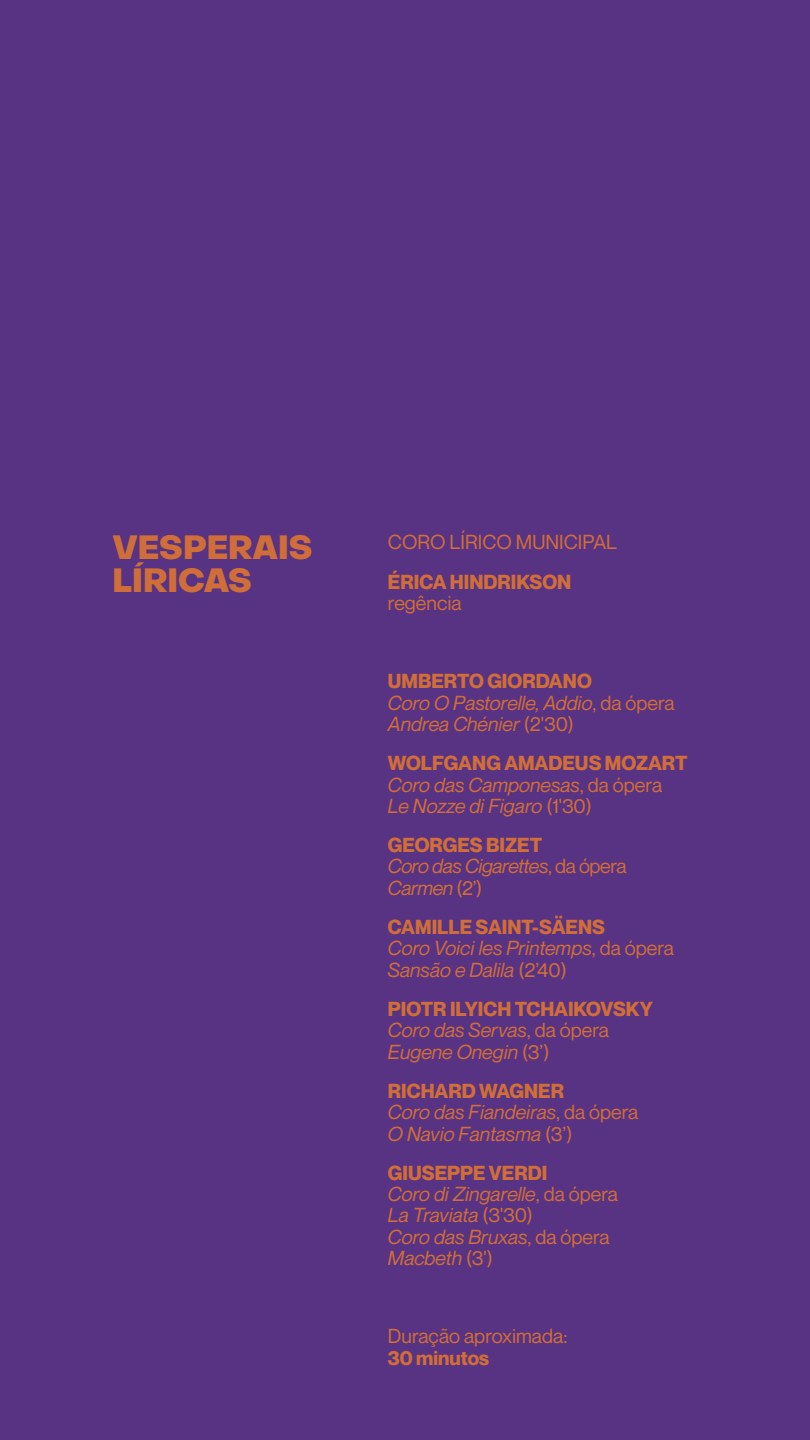
<style>
.page{position:relative;width:810px;height:1440px;background:#583283}
.page>*{position:absolute;margin:0;border:0;box-sizing:border-box;transform-origin:0 0}
.t1{font:800 33px/33px "Object Sans";color:#cf6e39}
.t2{font:italic 19.88px/21.4px "Neue Montreal";color:#cf6e39}
.t3{font:italic 19.88px/21.4px "Neue Montreal";letter-spacing:-.02em;color:#cf6e39}
.t4{font:19.88px "Neue Montreal";color:#cf6e39}
.t5{font:700 19.88px "Neue Montreal";color:#cf6e39}
.s1{font-weight:700;font-style:normal}
.s2{font-style:normal}
</style>
<div class="page">
<h1 class="t1" style="left:112px;top:531px;width:202px">VESPERAIS<br>LÍRICAS</h1>
<p class="t4" style="left:388px;top:530px;width:231px">CORO LÍRICO MUNICIPAL</p>
<p class="t5" style="left:388px;top:569px;width:185px">ÉRICA HINDRIKSON</p>
<p class="t4" style="left:388px;top:591px;width:75px">regência</p>
<p class="t2" style="left:388px;top:671px;width:288px"><span class="s1">UMBERTO GIORDANO<br></span>Coro O Pastorelle, Addio<span class="s2">, da ópera<br></span>Andrea Chénier <span class="s2">(2'30)</span></p>
<p class="t2" style="left:388px;top:753px;width:301px"><span class="s1">WOLFGANG AMADEUS MOZART<br></span>Coro das Camponesas<span class="s2">, da ópera<br></span>Le Nozze di Figaro <span class="s2">(1'30)</span></p>
<p class="t3" style="left:388px;top:834px;width:240px"><span class="s1">GEORGES BIZET<br></span>Coro das Cigarettes<span class="s2">, da ópera<br></span>Carmen <span class="s2">(2’)</span></p>
<p class="t2" style="left:388px;top:916px;width:288px"><span class="s1">CAMILLE SAINT-SÄENS<br></span>Coro Voici les Printemps<span class="s2">, da ópera<br></span>Sansão e Dalila <span class="s2">(2’40)</span></p>
<p class="t2" style="left:388px;top:998px;width:267px"><span class="s1">PIOTR ILYICH TCHAIKOVSKY<br></span>Coro das Servas<span class="s2">, da ópera<br></span>Eugene Onegin <span class="s2">(3’)</span></p>
<p class="t2" style="left:388px;top:1080px;width:252px"><span class="s1">RICHARD WAGNER<br></span>Coro das Fiandeiras<span class="s2">, da ópera<br></span>O Navio Fantasma <span class="s2">(3’)</span></p>
<p class="t2" style="left:388px;top:1162px;width:232px"><span class="s1">GIUSEPPE VERDI<br></span>Coro di Zingarelle<span class="s2">, da ópera<br></span>La Traviata <span class="s2">(3'30)<br></span>Coro das Bruxas<span class="s2">, da ópera<br></span>Macbeth <span class="s2">(3')</span></p>
<p class="t4" style="left:388px;top:1324px;width:181px">Duração aproximada:</p>
<p class="t5" style="left:388px;top:1346px;width:103px">30 minutos</p>
</div>
